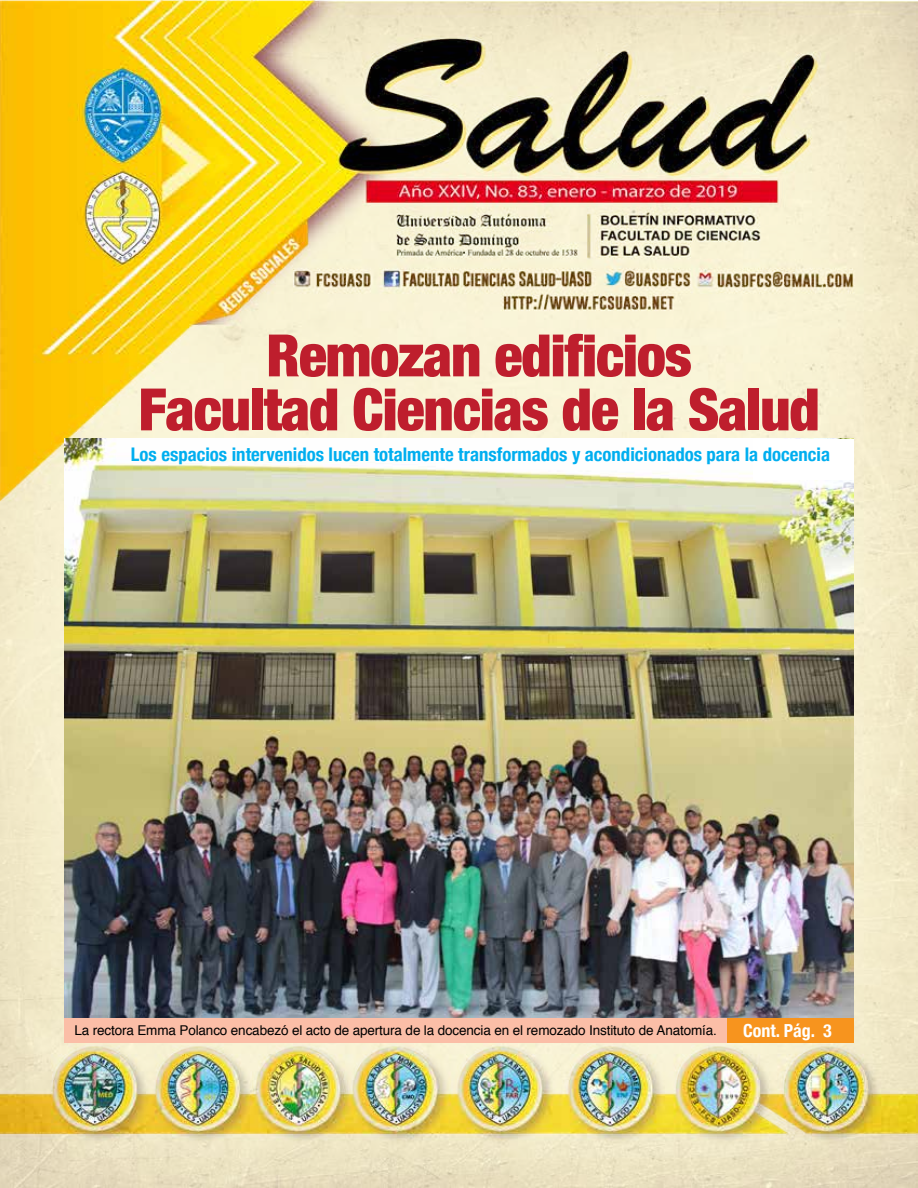
<style>
.page{position:relative;width:918px;height:1188px;background:#fff}
.page>*{position:absolute;margin:0;border:0;box-sizing:border-box;transform-origin:0 0}
.t1{font:900 condensed 58.5px/54px "Helvetica Neue";letter-spacing:-.02em;color:#be1e2d;text-align:center}
.t2{font:700 condensed 18.75px "Helvetica Neue";color:#00aeef}
.t3{font:700 condensed 18px "Helvetica Neue";color:#fff}
.t4{font:13.5px "Helvetica";letter-spacing:-.01em;color:#000}
</style>
<div class="page">
<img style="left:0;top:0;width:918px;height:1188px">
<img style="left:64px;top:439px;width:789px;height:579px">
<div style="left:727px;top:1018px;width:126px;height:24px;background:#f7941e"></div>
<div style="left:64px;top:1018px;width:663px;height:24px;background:#fbbea7"></div>
<div style="left:753px;top:439px;width:101px;height:41px;background:#fff"></div>
<h1 class="t1" style="left:138px;top:325px;width:683px">Remozan edificios<br>Facultad Ciencias de la Salud</h1>
<h2 class="t2" style="left:131px;top:439px;width:701px">Los espacios intervenidos lucen totalmente transformados y acondicionados para la docencia</h2>
<p class="t4" style="left:74px;top:1020px;width:644px">La rectora Emma Polanco encabezó el acto de apertura de la docencia en el remozado Instituto de Anatomía.</p>
<h3 class="t3" style="left:743px;top:1015px;width:90px">Cont. Pág. 3</h3>
</div>
